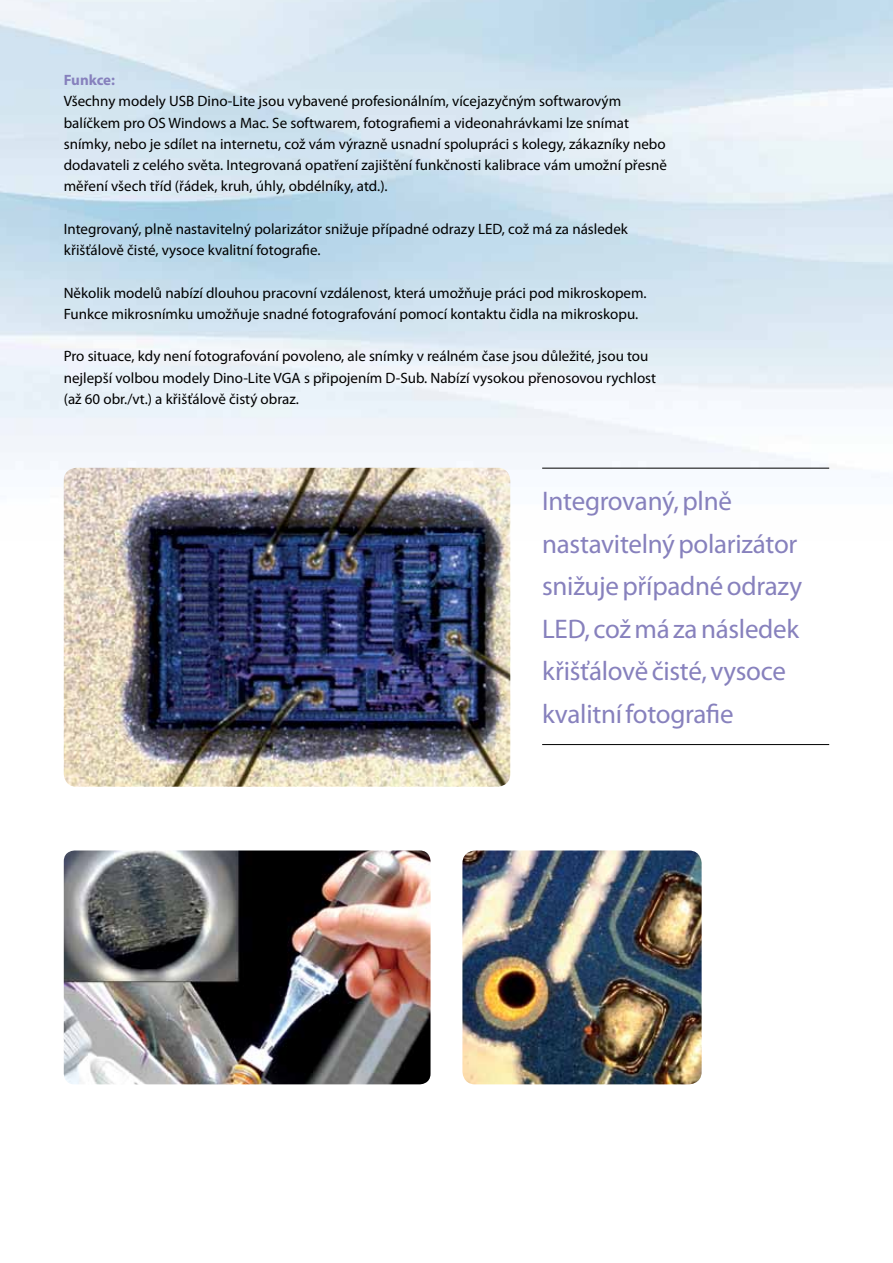
<style>
.page{position:relative;width:893px;height:1263px;background:#fff}
.page>*{position:absolute;margin:0;border:0;box-sizing:border-box;transform-origin:0 0}
.t1{font:27px/42.6px "Myriad Pro";letter-spacing:-.01em;color:#8781bd}
.t2{font:15px/21.3px "Myriad Pro";color:#000}
.t3{font:700 15px "Myriad Pro";letter-spacing:-.01em;color:#8781bd}
</style>
<div class="page">
<hr style="left:542px;top:744px;width:287px;height:1px;background:#000">
<hr style="left:542px;top:468px;width:287px;height:1px;background:#000">
<img style="left:64px;top:468px;width:446px;height:319px">
<img style="left:64px;top:850px;width:367px;height:234px">
<img style="left:462px;top:850px;width:240px;height:234px">
<p class="t3" style="left:64px;top:70px;width:53px">Funkce:</p>
<p class="t2" style="left:64px;top:90px;width:605px">Všechny modely USB Dino-Lite jsou vybavené profesionálním, vícejazyčným softwarovým balíčkem pro OS Windows a Mac. Se softwarem, fotografiemi a videonahrávkami lze snímat snímky, nebo je sdílet na internetu, což vám výrazně usnadní spolupráci s kolegy, zákazníky nebo dodavateli z celého světa. Integrovaná opatření zajištění funkčnosti kalibrace vám umožní přesně měření všech tříd (řádek, kruh, úhly, obdélníky, atd.).</p>
<p class="t2" style="left:64px;top:218px;width:566px">Integrovaný, plně nastavitelný polarizátor snižuje případné odrazy LED, což má za následek křišťálově čisté, vysoce kvalitní fotografie.</p>
<p class="t2" style="left:64px;top:282px;width:584px">Několik modelů nabízí dlouhou pracovní vzdálenost, která umožňuje práci pod mikroskopem.<br>Funkce mikrosnímku umožňuje snadné fotografování pomocí kontaktu čidla na mikroskopu.</p>
<p class="t2" style="left:64px;top:345px;width:594px">Pro situace, kdy není fotografování povoleno, ale snímky v reálném čase jsou důležité, jsou tou nejlepší volbou modely Dino-Lite VGA s připojením D-Sub. Nabízí vysokou přenosovou rychlost (až 60 obr./vt.) a křišťálově čistý obraz.</p>
<h1 class="t1" style="left:542px;top:479px;width:261px">Integrovaný, plně nastavitelný polarizátor snižuje případné odrazy<br>LED, což má za následek křišťálově čisté, vysoce kvalitní fotografie</h1>
</div>
